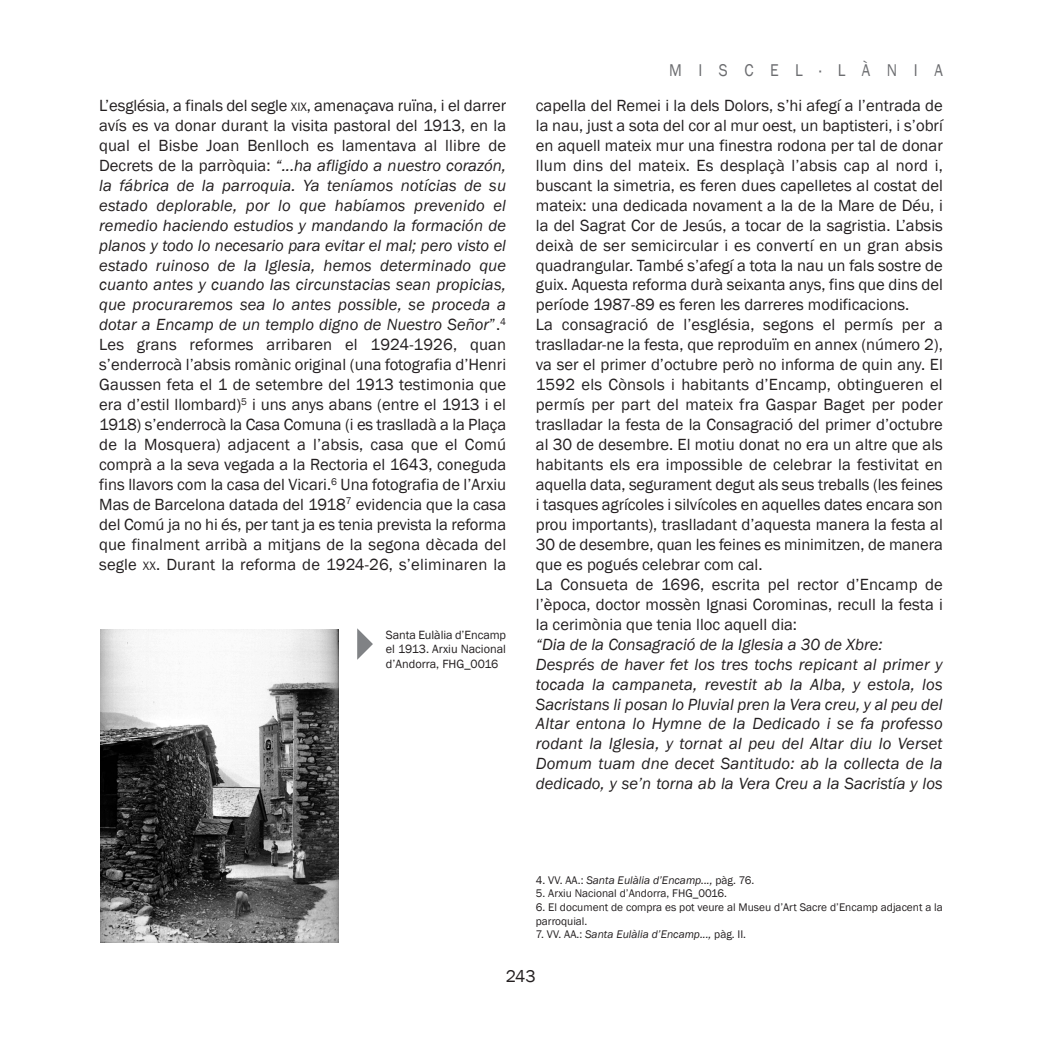
<style>
.page{position:relative;width:1042px;height:1042px;background:#fff}
.page>*{position:absolute;margin:0;border:0;box-sizing:border-box;transform-origin:0 0}
.t1{font:17.5px "Franklin Gothic";letter-spacing:1.05em;color:#6c6d70;scale:.9 1}
.t2{font:17.5px "Franklin Gothic";color:#231f20}
.t3{font:16.62px/19.9px "Franklin Gothic";color:#231f20;text-align:justify}
.t4{font:italic 16.62px/19.9px "Franklin Gothic";color:#231f20;text-align:justify}
.t5{font:12.25px/14.7px "Franklin Gothic";color:#231f20;text-align:justify}
.t6{font:11.38px/13.7px "Franklin Gothic";color:#231f20}
.t7{font:italic 11.38px "Franklin Gothic";color:#231f20}
.s1{font-size:12.42px}
.s2{font-style:italic}
.s3{font-style:normal}
</style>
<div class="page">
<svg style="left:357px;top:628px;width:16px;height:32px"></svg>
<img style="left:100px;top:629px;width:238px;height:314px">
<p class="t1" style="left:669px;top:59px;width:306px">MISCEL·LÀNIA</p>
<p class="t3" style="left:99px;top:95px;width:408px">L’església, a finals del segle <span class="s1">XIX</span>, amenaçava ruïna, i el darrer avís es va donar durant la visita pastoral del 1913, en la qual el Bisbe Joan Benlloch es lamentava al llibre de Decrets de la parròquia: <span class="s2">“...ha afligido a nuestro corazón, la fábrica de la parroquia. Ya teníamos notícias de su estado deplorable, por lo que habíamos prevenido el remedio haciendo estudios y mandando la formación de planos y todo lo necesario para evitar el mal; pero visto el estado ruinoso de la Iglesia, hemos determinado que cuanto antes y cuando las circunstacias sean propicias, que procuraremos sea lo antes possible, se proceda a dotar a Encamp de un templo digno de Nuestro Señor</span>”.<sup>4<br></sup>Les grans reformes arribaren el 1924-1926, quan s’enderrocà l’absis romànic original (una fotografia d’Henri Gaussen feta el 1 de setembre del 1913 testimonia que era d’estil llombard)<sup>5</sup> i uns anys abans (entre el 1913 i el 1918) s’enderrocà la Casa Comuna (i es traslladà a la Plaça de la Mosquera) adjacent a l’absis, casa que el Comú comprà a la seva vegada a la Rectoria el 1643, coneguda fins llavors com la casa del Vicari.<sup>6</sup> Una fotografia de l’Arxiu Mas de Barcelona datada del 1918<sup>7</sup> evidencia que la casa del Comú ja no hi és, per tant ja es tenia prevista la reforma que finalment arribà a mitjans de la segona dècada del segle <span class="s1">XX</span>. Durant la reforma de 1924-26, s’eliminaren la</p>
<p class="t3" style="left:536px;top:95px;width:408px">capella del Remei i la dels Dolors, s’hi afegí a l’entrada de la nau, just a sota del cor al mur oest, un baptisteri, i s’obrí en aquell mateix mur una finestra rodona per tal de donar llum dins del mateix. Es desplaçà l’absis cap al nord i, buscant la simetria, es feren dues capelletes al costat del mateix: una dedicada novament a la de la Mare de Déu, i la del Sagrat Cor de Jesús, a tocar de la sagristia. L’absis deixà de ser semicircular i es convertí en un gran absis quadrangular. També s’afegí a tota la nau un fals sostre de guix. Aquesta reforma durà seixanta anys, fins que dins del període 1987-89 es feren les darreres modificacions.</p>
<p class="t3" style="left:536px;top:315px;width:408px">La consagració de l’església, segons el permís per a traslladar-ne la festa, que reproduïm en annex (número 2), va ser el primer d’octubre però no informa de quin any. El 1592 els Cònsols i habitants d’Encamp, obtingueren el permís per part del mateix fra Gaspar Baget per poder traslladar la festa de la Consagració del primer d’octubre al 30 de desembre. El motiu donat no era un altre que als habitants els era impossible de celebrar la festivitat en aquella data, segurament degut als seus treballs (les feines i tasques agrícoles i silvícoles en aquelles dates encara son prou importants), traslladant d’aquesta manera la festa al 30 de desembre, quan les feines es minimitzen, de manera que es pogués celebrar com cal.</p>
<p class="t3" style="left:536px;top:574px;width:408px">La Consueta de 1696, escrita pel rector d’Encamp de l’època, doctor mossèn Ignasi Corominas, recull la festa i la cerimònia que tenia lloc aquell dia:</p>
<p class="t4" style="left:536px;top:634px;width:348px">“Dia de la Consagració de la Iglesia a 30 de Xbre:</p>
<p class="t4" style="left:536px;top:654px;width:408px">Després de haver fet los tres tochs repicant al primer y tocada la campaneta, revestit ab la Alba, y estola, los Sacristans li posan lo Pluvial pren la Vera creu, y al peu del Altar entona lo Hymne de la Dedicado i se fa professo rodant la Iglesia, y tornat al peu del Altar diu lo Verset Domum tuam dne decet Santitudo: ab la collecta de la dedicado, y se’n torna ab la Vera Creu a la Sacristía y los</p>
<p class="t5" style="left:386px;top:627px;width:122px">Santa Eulàlia d’Encamp el 1913. Arxiu Nacional d’Andorra, FHG_0016</p>
<p class="t7" style="left:536px;top:873px;width:220px"><span class="s3">4. VV. AA.:</span> Santa Eulàlia d’Encamp..., <span class="s3">pàg. 76.</span></p>
<p class="t6" style="left:536px;top:886px;width:193px">5. Arxiu Nacional d’Andorra, FHG_0016.</p>
<p class="t6" style="left:536px;top:900px;width:408px">6. El document de compra es pot veure al Museu d’Art Sacre d’Encamp adjacent a la parroquial.</p>
<p class="t7" style="left:536px;top:928px;width:212px"><span class="s3">7. VV. AA.:</span> Santa Eulàlia d’Encamp..., <span class="s3">pàg. II.</span></p>
<p class="t2" style="left:506px;top:965px;width:31px">243</p>
</div>
